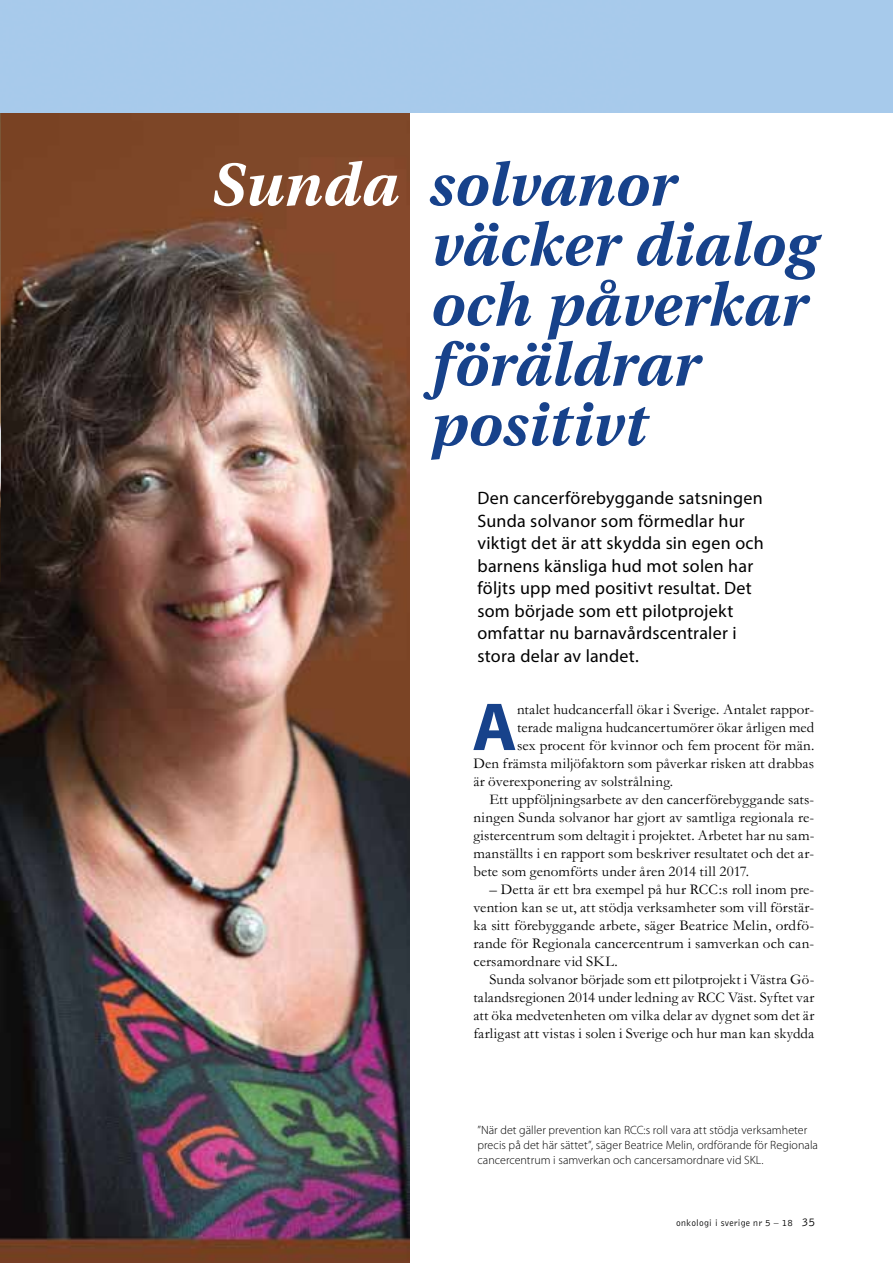
<style>
.page{position:relative;width:893px;height:1263px;background:#fff}
.page>*{position:absolute;margin:0;border:0;box-sizing:border-box;transform-origin:0 0}
.t1{font:700 68.4px "Myriad Pro";color:#17428b}
.t2{font:italic 700 60px/60px "Utopia";letter-spacing:.01em;color:#17428b}
.t3{font:18px/22.5px "Myriad Pro";letter-spacing:.015em;color:#000}
.t4{font:15px/18px "Garamond";letter-spacing:.01em;color:#000;text-align:justify}
.t5{font:300 12px/15px "Myriad Pro";letter-spacing:.005em;color:#000}
.t6{font:9.75px "Bell Gothic BT";letter-spacing:.02em;color:#000}
.s1{color:#fff}
.s2{font-size:12px}
</style>
<div class="page">
<img style="left:1px;top:112px;width:408px;height:1151px">
<img style="left:0;top:112px;width:1px;height:470px">
<h2 class="t2" style="left:429px;top:155px;width:387px;text-indent:-219px"><span class="s1">Sunda</span> solvanor väcker dialog och påverkar föräldrar positivt</h2>
<p class="t3" style="left:477px;top:487px;width:288px">Den cancerförebyggande satsningen Sunda solvanor som förmedlar hur viktigt det är att skydda sin egen och barnens känsliga hud mot solen har följts upp med positivt resultat. Det som började som ett pilotprojekt omfattar nu barnavårdscentraler i stora delar av landet.</p>
<h1 class="t1" style="left:472px;top:682px;width:46px">A</h1>
<p class="t4" style="left:517px;top:701px;width:299px">ntalet hudcancerfall ökar i Sverige. Antalet rappor-</p>
<p class="t4" style="left:517px;top:719px;width:299px">terade maligna hudcancertumörer ökar årligen med</p>
<p class="t4" style="left:517px;top:737px;width:299px">sex procent för kvinnor och fem procent för män.</p>
<p class="t4" style="left:473px;top:755px;width:342px">Den främsta miljöfaktorn som påverkar risken att drabbas</p>
<p class="t4" style="left:473px;top:773px;width:201px">är överexponering av solstrålning.</p>
<p class="t4" style="left:489px;top:791px;width:326px">Ett uppföljningsarbete av den cancerförebyggande sats-</p>
<p class="t4" style="left:473px;top:809px;width:342px">ningen Sunda solvanor har gjort av samtliga regionala re-</p>
<p class="t4" style="left:473px;top:827px;width:342px">gistercentrum som deltagit i projektet. Arbetet har nu sam-</p>
<p class="t4" style="left:473px;top:845px;width:342px">manställts i en rapport som beskriver resultatet och det ar-</p>
<p class="t4" style="left:473px;top:863px;width:277px">bete som genomförts under åren 2014 till 2017.</p>
<p class="t4" style="left:473px;top:881px;width:342px;text-indent:16px">– Detta är ett bra exempel på hur RCC:s roll inom pre&shy;vention kan se ut, att stödja verksamheter som vill förstär&shy;ka sitt förebyggande arbete, säger Beatrice Melin, ordfö&shy;rande för Regionala cancercentrum i samverkan och can&shy;cersamordnare vid SKL.</p>
<p class="t4" style="left:473px;top:971px;width:343px;text-indent:16px">Sunda solvanor började som ett pilotprojekt i Västra Gö&shy;talandsregionen 2014 under ledning av RCC Väst. Syftet var att öka medvetenheten om vilka delar av dygnet som det är farligast att vistas i solen i Sverige och hur man kan skydda</p>
<p class="t5" style="left:477px;top:1123px;width:342px">”När det gäller prevention kan RCC:s roll vara att stödja verksamheter precis på det här sättet”, säger Beatrice Melin, ordförande för Regionala cancercentrum i samverkan och cancersamordnare vid SKL.</p>
<p class="t6" style="left:676px;top:1217px;width:140px">onkologi i sverige nr 5 – 18 <span class="s2">35</span></p>
</div>
